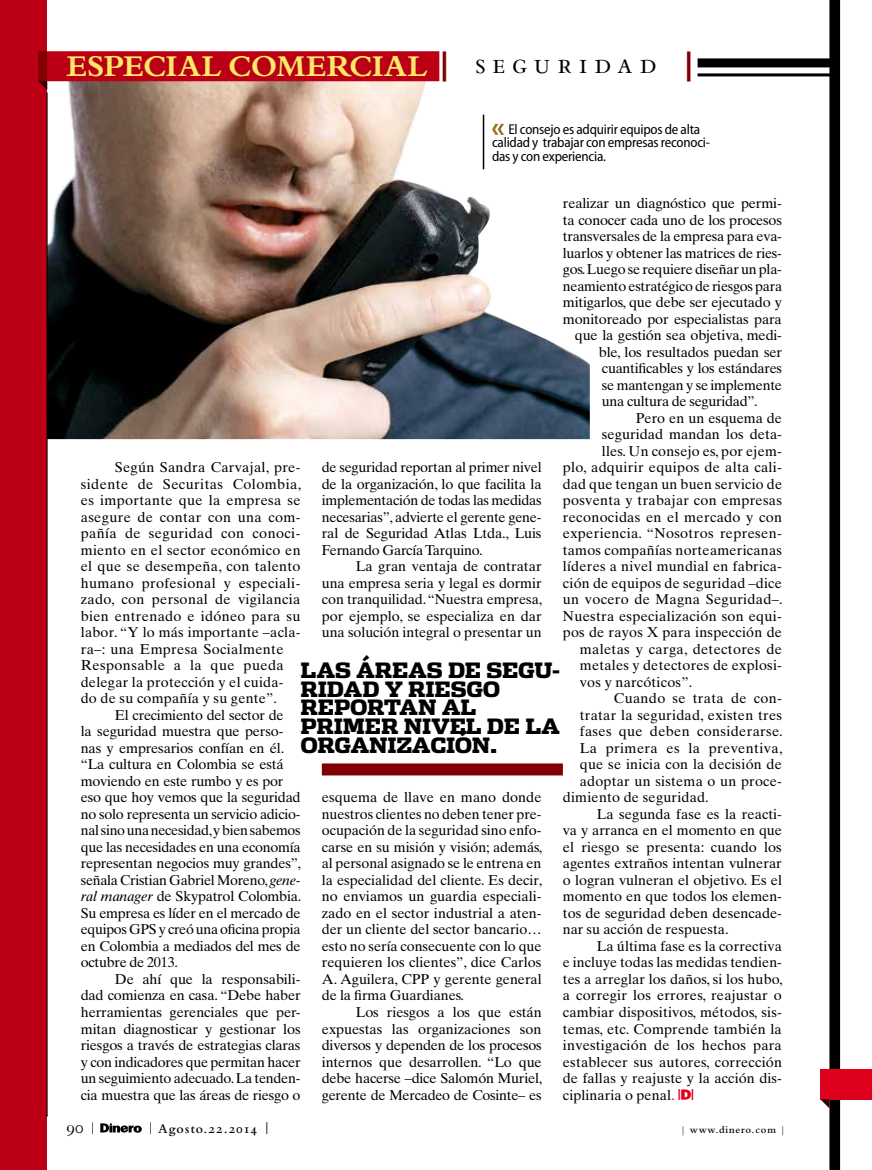
<style>
.page{position:relative;width:872px;height:1170px;background:#fff}
.page>*{position:absolute;margin:0;border:0;box-sizing:border-box;transform-origin:0 0}
.t1{font:700 31.5px "Bembo";letter-spacing:-.015em;color:#fbe967}
.t2{font:900 21px/18.8px "Dispatch Tab";letter-spacing:-.015em;color:#000}
.t3{font:18px "Bembo SC";color:#000}
.t4{font:14.25px/16.5px "Times Ten";letter-spacing:.005em;color:#000;text-align:justify}
.t5{font:14.25px/16.5px "Times Ten";letter-spacing:-.015em;color:#000}
.t6{font:14.25px "Times Ten";letter-spacing:-.02em;color:#000}
.t7{font:semi-condensed 14.25px/13.5px "Myriad Pro";letter-spacing:-.015em;color:#000}
.t8{font:14.25px "Times Ten";letter-spacing:.025em;color:#000}
.t9{font:14.25px "Times Ten";letter-spacing:.03em;color:#000}
.t10{font:13.5px "Bembo Semibold Os F";letter-spacing:.075em;color:#000}
.t11{font:10.5px "Bembo Semibold Os F";letter-spacing:.075em;color:#000}
.s1{font-family:"Myriad Pro";font-weight:900;font-stretch:condensed;font-size:30px;color:#810003}
.s2{font-family:"Bembo SC";font-weight:400;font-size:30px;color:#000}
.s3{font-style:italic}
.s4{font-size:11.85px}
.s5{font-family:"Bembo"}
</style>
<div class="page">
<img style="left:47px;top:54px;width:543px;height:385px">
<div style="left:0;top:0;width:47px;height:1169px;background:#bb0016"></div>
<div style="left:47px;top:51px;width:392px;height:30px;background:#bb0016"></div>
<div style="left:39px;top:51px;width:8px;height:30px;background:#810003"></div>
<svg style="left:39px;top:81px;width:8px;height:9px"></svg>
<div style="left:697px;top:58px;width:134px;height:9px;background:#000"></div>
<hr style="left:697px;top:73px;width:134px;height:3px;background:#000">
<div style="left:322px;top:763px;width:241px;height:12px;background:#810003"></div>
<hr style="left:483px;top:115px;width:1px;height:54px;background:#000">
<svg style="left:492px;top:124px;width:12px;height:11px"></svg>
<svg style="left:100px;top:1123px;width:42px;height:9px"></svg>
<div style="left:820px;top:1068px;width:52px;height:31px;background:#df001e"></div>
<svg style="left:820px;top:0;width:20px;height:1169px"></svg>
<hr style="left:47px;top:92px;width:1px;height:1023px;background:#000">
<h1 class="t1" style="left:67px;top:48px;width:627px">ESPECIAL COMERCIAL <span class="s1">|</span> <span class="s2">s e g u r i d a d</span> <span class="s1">|</span></h1>
<p class="t7" style="left:492px;top:123px;width:219px;text-indent:16px">El consejo es adquirir equipos de alta calidad y trabajar con empresas reconoci&shy;das y con experiencia.</p>
<p class="t4" style="left:563px;top:195px;width:220px">realizar un diagnóstico que permi-</p>
<p class="t5" style="left:563px;top:211px;width:220px">ta conocer cada uno de los procesos</p>
<p class="t6" style="left:563px;top:228px;width:220px">transversales de la empresa para eva-</p>
<p class="t6" style="left:563px;top:244px;width:220px">luarlos y obtener las matrices de ries-</p>
<p class="t6" style="left:563px;top:261px;width:220px">gos. Luego se requiere diseñar un pla-</p>
<p class="t6" style="left:563px;top:277px;width:221px">neamiento estratégico de riesgos para</p>
<p class="t5" style="left:563px;top:294px;width:220px">mitigarlos, que debe ser ejecutado y</p>
<p class="t4" style="left:563px;top:310px;width:220px">monitoreado por especialistas para</p>
<p class="t5" style="left:575px;top:327px;width:208px">que la gestión sea objetiva, medi-</p>
<p class="t5" style="left:599px;top:343px;width:185px">ble, los resultados puedan ser</p>
<p class="t5" style="left:602px;top:360px;width:182px">cuantificables y los estándares</p>
<p class="t6" style="left:602px;top:376px;width:182px">se mantengan y se implemente</p>
<p class="t6" style="left:602px;top:393px;width:157px">una cultura de seguridad”.</p>
<p class="t4" style="left:636px;top:409px;width:148px">Pero en un esquema de</p>
<p class="t4" style="left:602px;top:426px;width:181px">seguridad mandan los deta-</p>
<p class="t4" style="left:602px;top:442px;width:182px">lles. Un consejo es, por ejem-</p>
<p class="t4" style="left:563px;top:459px;width:220px">plo, adquirir equipos de alta cali-</p>
<p class="t4" style="left:563px;top:475px;width:221px">dad que tengan un buen servicio de</p>
<p class="t4" style="left:563px;top:492px;width:221px">posventa y trabajar con empresas</p>
<p class="t4" style="left:563px;top:508px;width:221px">reconocidas en el mercado y con</p>
<p class="t8" style="left:563px;top:525px;width:220px">experiencia. “Nosotros represen-</p>
<p class="t4" style="left:563px;top:541px;width:220px">tamos compañías norteamericanas</p>
<p class="t4" style="left:563px;top:558px;width:220px">líderes a nivel mundial en fabrica-</p>
<p class="t4" style="left:563px;top:574px;width:221px">ción de equipos de seguridad –dice</p>
<p class="t4" style="left:563px;top:591px;width:221px">un vocero de Magna Seguridad–.</p>
<p class="t4" style="left:563px;top:607px;width:220px">Nuestra especialización son equi-</p>
<p class="t4" style="left:563px;top:624px;width:221px">pos de rayos X para inspección de</p>
<p class="t4" style="left:580px;top:640px;width:203px">maletas y carga, detectores de</p>
<p class="t4" style="left:580px;top:657px;width:203px">metales y detectores de explosi-</p>
<p class="t4" style="left:580px;top:673px;width:114px">vos y narcóticos”.</p>
<p class="t8" style="left:614px;top:690px;width:169px">Cuando se trata de con-</p>
<p class="t4" style="left:580px;top:706px;width:204px">tratar la seguridad, existen tres</p>
<p class="t8" style="left:580px;top:723px;width:204px">fases que deben considerarse.</p>
<p class="t9" style="left:580px;top:739px;width:204px">La primera es la preventiva,</p>
<p class="t4" style="left:580px;top:756px;width:203px">que se inicia con la decisión de</p>
<p class="t4" style="left:580px;top:772px;width:203px">adoptar un sistema o un proce-</p>
<p class="t4" style="left:563px;top:789px;width:147px">dimiento de seguridad.</p>
<p class="t4" style="left:597px;top:805px;width:186px">La segunda fase es la reacti-</p>
<p class="t4" style="left:563px;top:822px;width:220px">va y arranca en el momento en que</p>
<p class="t4" style="left:563px;top:838px;width:220px">el riesgo se presenta: cuando los</p>
<p class="t4" style="left:563px;top:855px;width:220px">agentes extraños intentan vulnerar</p>
<p class="t4" style="left:563px;top:871px;width:221px">o logran vulneran el objetivo. Es el</p>
<p class="t4" style="left:563px;top:888px;width:220px">momento en que todos los elemen-</p>
<p class="t4" style="left:563px;top:904px;width:221px">tos de seguridad deben desencade-</p>
<p class="t4" style="left:563px;top:921px;width:167px">nar su acción de respuesta.</p>
<p class="t4" style="left:597px;top:937px;width:186px">La última fase es la correctiva</p>
<p class="t4" style="left:563px;top:954px;width:220px">e incluye todas las medidas tendien-</p>
<p class="t4" style="left:563px;top:970px;width:221px">tes a arreglar los daños, si los hubo,</p>
<p class="t4" style="left:563px;top:987px;width:220px">a corregir los errores, reajustar o</p>
<p class="t4" style="left:563px;top:1003px;width:220px">cambiar dispositivos, métodos, sis-</p>
<p class="t4" style="left:563px;top:1020px;width:220px">temas, etc. Comprende también la</p>
<p class="t4" style="left:563px;top:1036px;width:220px">investigación de los hechos para</p>
<p class="t4" style="left:563px;top:1053px;width:221px">establecer sus autores, corrección</p>
<p class="t4" style="left:563px;top:1069px;width:221px">de fallas y reajuste y la acción dis-</p>
<p class="t4" style="left:563px;top:1086px;width:110px">ciplinaria o penal</p>
<p class="t4" style="left:81px;top:459px;width:222px;text-align:left;text-indent:34px">Según Sandra Carvajal, pre&shy;sidente de Securitas Colombia, es importante que la empresa se asegure de contar con una com&shy;pañía de seguridad con conoci&shy;miento en el sector económico en el que se desempeña, con talento humano profesional y especiali&shy;zado, con personal de vigilancia bien entrenado e idóneo para su labor. “Y lo más importante –acla&shy;ra–: una Empresa Socialmente<br>Responsable a la que pueda delegar la protección y el cuida&shy;do de su compañía y su gente”.</p>
<p class="t5" style="left:81px;top:706px;width:222px;text-indent:34px">El crecimiento del sector de<br>la seguridad muestra que perso&shy;nas y empresarios confían en él. “La cultura en Colombia se está moviendo en este rumbo y es por eso que hoy vemos que la seguridad no solo representa un servicio adicio&shy;nal sino una necesidad, y bien sabemos que las necesidades en una economía representan negocios muy grandes”, señala Cristian Gabriel Moreno, <span class="s3">gene&shy;ral manager</span> de Skypatrol Colombia.<br>Su empresa es líder en el mercado de equipos GPS y creó una oficina propia en Colombia a mediados del mes de octubre de 2013.</p>
<p class="t4" style="left:81px;top:970px;width:221px;text-indent:34px">De ahí que la responsabili&shy;dad comienza en casa. “Debe haber herramientas gerenciales que per&shy;mitan diagnosticar y gestionar los riesgos a través de estrategias claras y con indicadores que permitan hacer un seguimiento adecuado. La tenden&shy;cia muestra que las áreas de riesgo o</p>
<p class="t4" style="left:322px;top:459px;width:221px">de seguridad reportan al primer nivel de la organización, lo que facilita la implementación de todas las medidas necesarias”, advierte el gerente gene&shy;ral de Seguridad Atlas Ltda., Luis Fernando García Tarquino.</p>
<p class="t4" style="left:322px;top:558px;width:222px;text-indent:34px">La gran ventaja de contratar una empresa seria y legal es dormir con tranquilidad. “Nuestra empresa, por ejemplo, se especializa en dar una solución integral o presentar un</p>
<h2 class="t2" style="left:300px;top:659px;width:18px">LAS</h2>
<h2 class="t2" style="left:356px;top:659px;width:37px">ÁREAS</h2>
<h2 class="t2" style="left:448px;top:659px;width:113px">DE SEGU-</h2>
<h2 class="t2" style="left:300px;top:678px;width:124px">RIDAD Y RIESGO<br>REPOR</h2>
<h2 class="t2" style="left:384px;top:696px;width:76px">TAN AL</h2>
<h2 class="t2" style="left:300px;top:715px;width:18px">PRIMER</h2>
<h2 class="t2" style="left:404px;top:715px;width:17px">NIVEL</h2>
<h2 class="t2" style="left:487px;top:715px;width:57px">DE LA</h2>
<h2 class="t2" style="left:300px;top:734px;width:17px">ORGANI</h2>
<h2 class="t2" style="left:396px;top:734px;width:32px">ZACIÓN</h2>
<h2 class="t2" style="left:490px;top:734px;width:9px">.</h2>
<p class="t4" style="left:322px;top:789px;width:222px">esquema de llave en mano donde nuestros clientes no deben tener pre&shy;ocupación de la seguridad sino enfo&shy;carse en su misión y visión; además, al personal asignado se le entrena en la especialidad del cliente. Es decir, no enviamos un guardia especiali&shy;zado en el sector industrial a aten&shy;der un cliente del sector bancario… esto no sería consecuente con lo que requieren los clientes”, dice Carlos A. Aguilera, CPP y gerente general de la firma Guardianes.</p>
<p class="t4" style="left:322px;top:1003px;width:222px;text-indent:34px">Los riesgos a los que están expuestas las organizaciones son diversos y dependen de los procesos internos que desarrollen. “Lo que debe hacerse –dice Salomón Muriel, gerente de Mercadeo de Cosinte– es</p>
<p class="t3" style="left:66px;top:1116px;width:19px">90</p>
<p class="t10" style="left:158px;top:1120px;width:113px">Agosto.22.2014 <span class="s4">|</span></p>
<p class="t11" style="left:680px;top:1123px;width:107px"><span class="s5">|</span> www.dinero.com <span class="s5">|</span></p>
</div>
